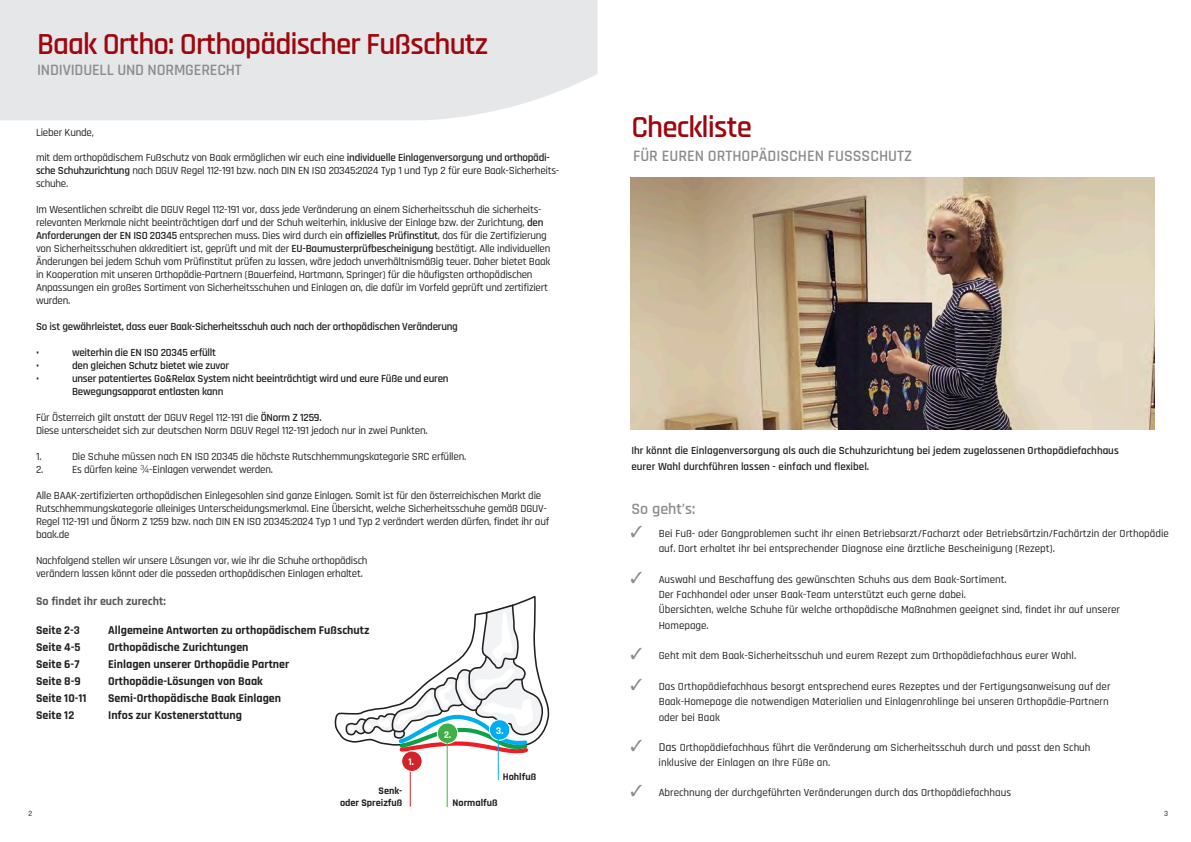
<style>
.page{position:relative;width:1191px;height:842px;background:#fff}
.page>*{position:absolute;margin:0;border:0;box-sizing:border-box;transform-origin:0 0}
.t1{font:600 31px "Rajdhani";letter-spacing:-.03em;color:#9d070d}
.t2{font:600 16px "Rajdhani";color:#8a8c8f}
.t3{font:700 12px "Rajdhani";color:#231f20}
.t4{font:700 12px "Rajdhani";color:#57585a}
.t5{font:500 11px/13px "Rajdhani";letter-spacing:-.02em;color:#231f20}
.t6{font:500 11px/15.4px "Rajdhani";color:#231f20}
.t7{font:600 11px/13px "Rajdhani";letter-spacing:-.02em;color:#231f20}
.t8{font:600 11px/16px "Rajdhani";color:#231f20}
.t9{font:700 10.2px "Rajdhani";color:#231f20}
.t10{font:500 8px "Rajdhani";color:#231f20}
.s1{font-weight:600}
.s2{font-family:"Helvetica AFF";font-weight:300}
.s3{color:#8a8c8f}
.s4{font-size:12px}
</style>
<div class="page">
<div style="left:0;top:0;width:597px;height:120px;background:#e6e7e9"></div>
<img style="left:630px;top:177px;width:524px;height:253px">
<hr style="left:410px;top:756px;width:1px;height:51px;background:#d1232a">
<div style="left:401px;top:751px;width:21px;height:20px;background:#d1232a;border-radius:50%"></div>
<div style="left:401px;top:750px;width:21px;height:22px;border:1px solid #fff;border-radius:50%"></div>
<hr style="left:447px;top:743px;width:1px;height:64px;background:#40ae49">
<hr style="left:498px;top:737px;width:1px;height:43px;background:#00aeef">
<svg style="left:334px;top:596px;width:216px;height:169px"></svg>
<h1 class="t1" style="left:37px;top:26px;width:453px">Baak Ortho: Orthopädischer Fußschutz</h1>
<h2 class="t2" style="left:37px;top:61px;width:206px">INDIVIDUELL UND NORMGERECHT</h2>
<p class="t5" style="left:36px;top:126px;width:59px">Lieber Kunde,</p>
<p class="t5" style="left:36px;top:151px;width:525px">mit dem orthopädischem Fußschutz von Baak ermöglichen wir euch eine <span class="s1">individuelle Einlagenversorgung und orthopädi&shy;sche Schuhzurichtung</span> nach DGUV Regel 112-191 bzw. nach DIN EN ISO 20345:2024 Typ 1 und Typ 2 für eure Baak-Sicherheits&shy;schuhe.</p>
<p class="t5" style="left:36px;top:203px;width:516px">Im Wesentlichen schreibt die DGUV Regel 112-191 vor, dass jede Veränderung an einem Sicherheitsschuh die sicherheits&shy;relevanten Merkmale nicht beeinträchtigen darf und der Schuh weiterhin, inklusive der Einlage bzw. der Zurichtung, <span class="s1">den Anforderungen der EN ISO 20345</span> entsprechen muss. Dies wird durch ein <span class="s1">offizielles Prüfinstitut</span>, das für die Zertifizierung von Sicherheitsschuhen akkreditiert ist, geprüft und mit der <span class="s1">EU-Baumusterprüfbescheinigung</span> bestätigt. Alle individuellen Änderungen bei jedem Schuh vom Prüfinstitut prüfen zu lassen, wäre jedoch unverhältnismäßig teuer. Daher bietet Baak in Kooperation mit unseren Orthopädie-Partnern (Bauerfeind, Hartmann, Springer) für die häufigsten orthopädischen Anpassungen ein großes Sortiment von Sicherheitsschuhen und Einlagen an, die dafür im Vorfeld geprüft und zertifiziert wurden.</p>
<p class="t7" style="left:36px;top:320px;width:423px">So ist gewährleistet, dass euer Baak-Sicherheitsschuh auch nach der orthopädischen Veränderung</p>
<p class="t7" style="left:36px;top:346px;width:5px">•</p>
<p class="t7" style="left:72px;top:346px;width:146px">weiterhin die EN ISO 20345 erfüllt</p>
<p class="t7" style="left:36px;top:359px;width:5px">•</p>
<p class="t7" style="left:72px;top:359px;width:159px">den gleichen Schutz bietet wie zuvor</p>
<p class="t7" style="left:36px;top:372px;width:5px">•</p>
<p class="t7" style="left:72px;top:372px;width:378px">unser patentiertes Go&amp;Relax System nicht beeinträchtigt wird und eure Füße und euren<br>Bewegungsapparat entlasten kann</p>
<p class="t5" style="left:36px;top:411px;width:393px">Für Österreich gilt anstatt der DGUV Regel 112-191 die <span class="s1">ÖNorm Z 1259.<br></span>Diese unterscheidet sich zur deutschen Norm DGUV Regel 112-191 jedoch nur in zwei Punkten.</p>
<p class="t5" style="left:36px;top:450px;width:7px">1.</p>
<p class="t5" style="left:72px;top:450px;width:396px">Die Schuhe müssen nach EN ISO 20345 die höchste Rutschhemmungskategorie SRC erfüllen.</p>
<p class="t5" style="left:36px;top:463px;width:9px">2.</p>
<p class="t5" style="left:72px;top:463px;width:202px">Es dürfen keine <span class="s2">¾</span>-Einlagen verwendet werden.</p>
<p class="t5" style="left:36px;top:489px;width:515px">Alle BAAK-zertifizierten orthopädischen Einlegesohlen sind ganze Einlagen. Somit ist für den österreichischen Markt die Rutschhemmungskategorie alleiniges Unterscheidungsmerkmal. Eine Übersicht, welche Sicherheitsschuhe gemäß DGUV-Regel 112-191 und ÖNorm Z 1259 bzw. nach DIN EN ISO 20345:2024 Typ 1 und Typ 2 verändert werden dürfen, findet ihr auf baak.de</p>
<p class="t5" style="left:36px;top:554px;width:333px">Nachfolgend stellen wir unsere Lösungen vor, wie ihr die Schuhe orthopädisch verändern lassen könnt oder die passeden orthopädischen Einlagen erhaltet.</p>
<p class="t4" style="left:36px;top:594px;width:131px">So findet ihr euch zurecht:</p>
<p class="t3" style="left:36px;top:623px;width:45px">Seite 2-3</p>
<p class="t3" style="left:108px;top:623px;width:263px">Allgemeine Antworten zu orthopädischem Fußschutz</p>
<p class="t3" style="left:36px;top:640px;width:46px">Seite 4-5</p>
<p class="t3" style="left:108px;top:640px;width:142px">Orthopädische Zurichtungen</p>
<p class="t3" style="left:36px;top:657px;width:45px">Seite 6-7</p>
<p class="t3" style="left:108px;top:657px;width:183px">Einlagen unserer Orthopädie Partner</p>
<p class="t3" style="left:36px;top:674px;width:46px">Seite 8-9</p>
<p class="t3" style="left:108px;top:674px;width:156px">Orthopädie-Lösungen von Baak</p>
<p class="t3" style="left:36px;top:691px;width:52px">Seite 10-11</p>
<p class="t3" style="left:108px;top:691px;width:174px">Semi-Orthopädische Baak Einlagen</p>
<p class="t3" style="left:36px;top:708px;width:40px">Seite 12</p>
<p class="t3" style="left:108px;top:708px;width:135px">Infos zur Kostenerstattung</p>
<p class="t9" style="left:503px;top:770px;width:35px">Hohlfuß</p>
<h1 class="t1" style="left:631px;top:108px;width:122px">Checkliste</h1>
<h2 class="t2" style="left:633px;top:147px;width:280px">FÜR EUREN ORTHOPÄDISCHEN FUSSSCHUTZ</h2>
<p class="t8" style="left:631px;top:443px;width:489px">Ihr könnt die Einlagenversorgung als auch die Schuhzurichtung bei jedem zugelassenen Orthopädiefachhaus eurer Wahl durchführen lassen - einfach und flexibel.</p>
<h2 class="t2" style="left:631px;top:499px;width:65px">So geht’s:</h2>
<p class="t6" style="left:658px;top:526px;width:512px;text-indent:-28px"><span class="s3">✓</span> Bei Fuß- oder Gangproblemen sucht ihr einen Betriebsarzt/Facharzt oder Betriebsärtzin/Fachärtzin der Orthopädie auf. Dort erhaltet ihr bei entsprechender Diagnose eine ärztliche Bescheinigung (Rezept).</p>
<p class="t6" style="left:658px;top:572px;width:463px;text-indent:-28px"><span class="s3">✓</span> Auswahl und Beschaffung des gewünschten Schuhs aus dem Baak-Sortiment.<br>Der Fachhandel oder unser Baak-Team unterstützt euch gerne dabei.<br>Übersichten, welche Schuhe für welche orthopädische Maßnahmen geeignet sind, findet ihr auf unserer Homepage.</p>
<p class="t6" style="left:630px;top:648px;width:447px"><span class="s3">✓</span> Geht mit dem Baak-Sicherheitsschuh und eurem Rezept zum Orthopädiefachhaus eurer Wahl.</p>
<p class="t6" style="left:658px;top:679px;width:453px;text-indent:-28px"><span class="s3">✓</span> Das Orthopädiefachhaus besorgt entsprechend eures Rezeptes und der Fertigungsanweisung auf der<br>Baak-Homepage die notwendigen Materialien und Einlagenrohlinge bei unseren Orthopädie-Partnern oder bei Baak</p>
<p class="t6" style="left:658px;top:740px;width:433px;line-height:15px;text-indent:-28px"><span class="s3">✓</span> <span class="s4">Das</span> Orthopädiefachhaus führt die Veränderung am Sicherheitsschuh durch und passt den Schuh inklusive der Einlagen an Ihre Füße an.</p>
<p class="t9" style="left:378px;top:784px;width:25px">Senk-</p>
<p class="t6" style="left:630px;top:785px;width:382px"><span class="s3">✓</span> Abrechnung der durchgeführten Veränderungen durch das Orthopädiefachhaus</p>
<p class="t9" style="left:340px;top:796px;width:64px">oder Spreizfuß</p>
<p class="t9" style="left:452px;top:796px;width:47px">Normalfuß</p>
<p class="t10" style="left:28px;top:809px;width:5px">2</p>
<p class="t10" style="left:1164px;top:809px;width:5px">3</p>
</div>
